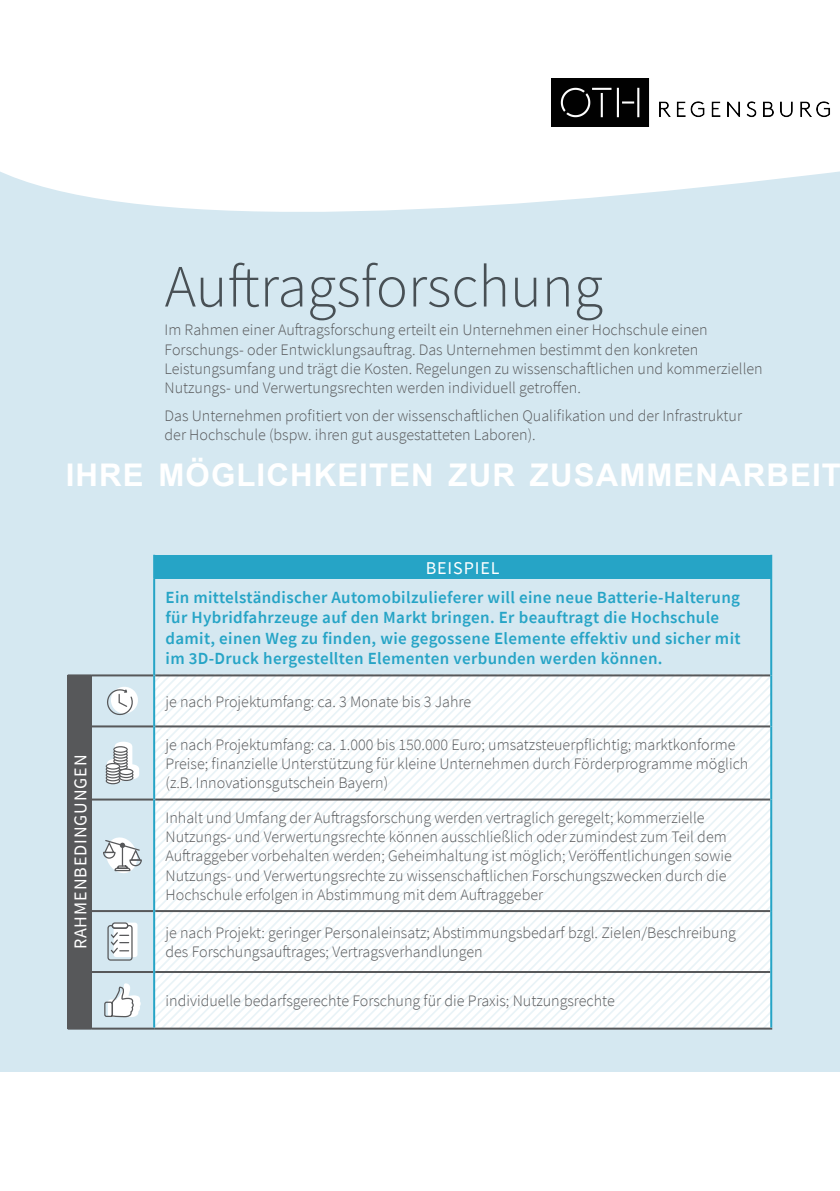
<style>
.page{position:relative;width:840px;height:1191px;background:#fff}
.page>*{position:absolute;margin:0;border:0;box-sizing:border-box;transform-origin:0 0}
.t1{font:300 60px "Source Sans Pro";color:#57585a}
.t2{font:700 31.2px "Arial";letter-spacing:.035em;color:#fff}
.t3{font:18px "Source Sans Pro";letter-spacing:.05em;color:#fff}
.t4{font:600 17px/20.4px "Source Sans Pro";letter-spacing:.02em;color:#26a4c6}
.t5{font:300 16px/19.2px "Source Sans Pro";color:#57585a}
</style>
<div class="page">
<div style="left:0;top:0;width:839px;height:1071px;background:#d5e8f1"></div>
<svg style="left:0;top:0;width:839px;height:212px;background:#fcfdfe"></svg>
<svg style="left:155px;top:676px;width:614px;height:351px;background:#f7fafb"></svg>
<div style="left:154px;top:555px;width:616px;height:24px;background:#26a4c6"></div>
<div style="left:68px;top:675px;width:24px;height:353px;background:#57585a"></div>
<hr style="left:155px;top:674px;width:614px;height:2px;background:#57585a">
<hr style="left:155px;top:725px;width:614px;height:2px;background:#57585a">
<hr style="left:155px;top:798px;width:614px;height:2px;background:#57585a">
<hr style="left:155px;top:910px;width:614px;height:2px;background:#57585a">
<hr style="left:155px;top:971px;width:614px;height:2px;background:#57585a">
<hr style="left:154px;top:1027px;width:617px;height:2px;background:#57585a">
<hr style="left:92px;top:674px;width:61px;height:2px;background:#57585a">
<hr style="left:92px;top:725px;width:61px;height:2px;background:#57585a">
<hr style="left:92px;top:798px;width:61px;height:2px;background:#57585a">
<hr style="left:92px;top:910px;width:61px;height:2px;background:#57585a">
<hr style="left:92px;top:971px;width:61px;height:2px;background:#57585a">
<hr style="left:92px;top:1027px;width:62px;height:2px;background:#57585a">
<hr style="left:68px;top:674px;width:24px;height:2px;background:#57585a">
<hr style="left:68px;top:1027px;width:24px;height:2px;background:#57585a">
<hr style="left:153px;top:555px;width:2px;height:24px;background:#26a4c6">
<hr style="left:769px;top:555px;width:2px;height:24px;background:#26a4c6">
<hr style="left:153px;top:579px;width:2px;height:96px;background:#26a4c6">
<hr style="left:769px;top:579px;width:2px;height:96px;background:#26a4c6">
<hr style="left:153px;top:675px;width:2px;height:51px;background:#26a4c6">
<hr style="left:769px;top:675px;width:2px;height:51px;background:#26a4c6">
<hr style="left:153px;top:726px;width:2px;height:73px;background:#26a4c6">
<hr style="left:153px;top:799px;width:2px;height:112px;background:#26a4c6">
<hr style="left:153px;top:911px;width:2px;height:61px;background:#26a4c6">
<hr style="left:769px;top:726px;width:2px;height:73px;background:#26a4c6">
<hr style="left:769px;top:799px;width:2px;height:112px;background:#26a4c6">
<hr style="left:769px;top:911px;width:2px;height:61px;background:#26a4c6">
<hr style="left:153px;top:972px;width:2px;height:55px;background:#26a4c6">
<hr style="left:769px;top:972px;width:2px;height:55px;background:#26a4c6">
<svg style="left:107px;top:687px;width:31px;height:29px"></svg>
<svg style="left:106px;top:741px;width:33px;height:43px"></svg>
<svg style="left:103px;top:837px;width:39px;height:36px"></svg>
<div style="left:113px;top:922px;width:24px;height:35px;background:#fff;border-radius:3px"></div>
<svg style="left:107px;top:922px;width:26px;height:39px"></svg>
<svg style="left:104px;top:983px;width:37px;height:35px"></svg>
<img style="left:551px;top:78px;width:287px;height:49px">
<h1 class="t1" style="left:164px;top:250px;width:439px">Auftragsforschung</h1>
<p class="t5" style="left:164px;top:320px;width:599px">Im Rahmen einer Auftragsforschung erteilt ein Unternehmen einer Hochschule einen Forschungs- oder Entwicklungsauftrag. Das Unternehmen bestimmt den konkreten Leistungsumfang und trägt die Kosten. Regelungen zu wissenschaftlichen und kommerziellen Nutzungs- und Verwertungsrechten werden individuell getroffen.</p>
<p class="t5" style="left:164px;top:406px;width:578px">Das Unternehmen profitiert von der wissenschaftlichen Qualifikation und der Infrastruktur der Hochschule (bspw. ihren gut ausgestatteten Laboren).</p>
<h2 class="t2" style="left:66px;top:453px;width:776px">IHRE MÖGLICHKEITEN ZUR ZUSAMMENARBEIT</h2>
<p class="t3" style="left:69px;top:949px;width:196px;rotate:-90deg">RAHMENBEDINGUNGEN</p>
<p class="t3" style="left:425px;top:556px;width:75px">BEISPIEL</p>
<p class="t4" style="left:165px;top:587px;width:576px">Ein mittelständischer Automobilzulieferer will eine neue Batterie-Halterung für Hybridfahrzeuge auf den Markt bringen. Er beauftragt die Hochschule damit, einen Weg zu finden, wie gegossene Elemente effektiv und sicher mit im 3D-Druck hergestellten Elementen verbunden werden können.</p>
<p class="t5" style="left:165px;top:692px;width:307px">je nach Projektumfang: ca. 3 Monate bis 3 Jahre</p>
<p class="t5" style="left:165px;top:735px;width:584px">je nach Projektumfang: ca. 1.000 bis 150.000 Euro; umsatzsteuerpflichtig; marktkonforme<br>Preise; finanzielle Unterstützung für kleine Unternehmen durch Förderprogramme möglich (z.B. Innovationsgutschein Bayern)</p>
<p class="t5" style="left:165px;top:808px;width:567px">Inhalt und Umfang der Auftragsforschung werden vertraglich geregelt; kommerzielle Nutzungs- und Verwertungsrechte können ausschließlich oder zumindest zum Teil dem Auftraggeber vorbehalten werden; Geheimhaltung ist möglich; Veröffentlichungen sowie Nutzungs- und Verwertungsrechte zu wissenschaftlichen Forschungszwecken durch die Hochschule erfolgen in Abstimmung mit dem Auftraggeber</p>
<p class="t5" style="left:165px;top:923px;width:571px">je nach Projekt: geringer Personaleinsatz; Abstimmungsbedarf bzgl. Zielen/Beschreibung des Forschungsauftrages; Vertragsverhandlungen</p>
<p class="t5" style="left:165px;top:991px;width:450px">individuelle bedarfsgerechte Forschung für die Praxis; Nutzungsrechte</p>
</div>
